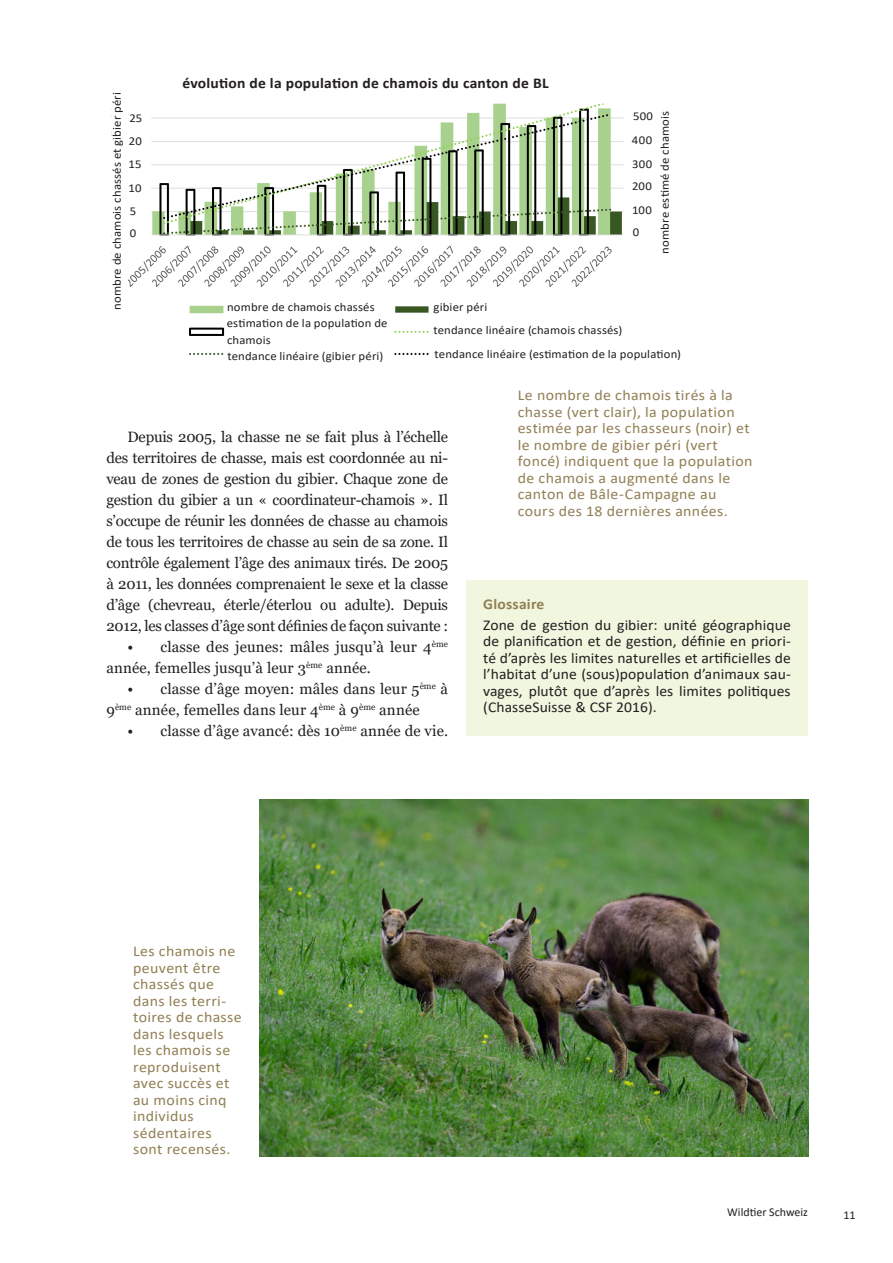
<style>
.page{position:relative;width:893px;height:1263px;background:#fff}
.page>*{position:absolute;margin:0;border:0;box-sizing:border-box;transform-origin:0 0}
.Lauftext{font:15px/21px "Georgia";letter-spacing:.01em;color:#231f20}
.Bildlegenden{font:15px/16.5px "Calibri";letter-spacing:.02em;color:#917f54;scale:1.06 1}
.Kasten_Titel{font:15px/16.5px "Calibri";letter-spacing:.005em;color:#231f20;text-align:justify;scale:1.04 1}
.Kasten_Titel-2{font:700 15px "Calibri";letter-spacing:.015em;color:#231f20;scale:1.04 1}
.Kastentext_untertitel{font:700 15px "Calibri";letter-spacing:.015em;color:#917f54;scale:1.04 1}
.Bildlegenden-2{font:12px/16.5px "Calibri";letter-spacing:.01em;color:#231f20;scale:1.06 1}
.Bildlegenden-3{font:12px "Calibri";letter-spacing:.01em;color:#231f20}
</style>
<div class="page">
<div style="left:466px;top:581px;width:342px;height:155px;background:#f1f6df"></div>
<img style="left:111px;top:103px;width:513px;height:252px">
<img style="left:259px;top:799px;width:549px;height:358px">
<div style="left:112px;top:85px;width:15px;height:225px;background:#fff"></div>
<div style="left:227px;top:302px;width:163px;height:62px;background:#fff"></div>
<div style="left:433px;top:302px;width:166px;height:62px;background:#fff"></div>
<div style="left:433px;top:325px;width:221px;height:63px;background:#fff"></div>
<div style="left:129px;top:113px;width:21px;height:19px;background:#fff"></div>
<div style="left:129px;top:136px;width:21px;height:20px;background:#fff"></div>
<div style="left:129px;top:159px;width:21px;height:20px;background:#fff"></div>
<div style="left:129px;top:183px;width:21px;height:19px;background:#fff"></div>
<div style="left:129px;top:206px;width:21px;height:20px;background:#fff"></div>
<div style="left:129px;top:228px;width:21px;height:20px;background:#fff"></div>
<p class="Bildlegenden-2" style="left:108px;top:310px;width:207px;rotate:-90deg">nombre de chamois chassés et gibier péri</p>
<p class="Bildlegenden-2" style="left:129px;top:109px;width:14px">25</p>
<p class="Bildlegenden-2" style="left:129px;top:133px;width:14px">20</p>
<p class="Bildlegenden-2" style="left:129px;top:156px;width:14px">15</p>
<p class="Bildlegenden-2" style="left:129px;top:179px;width:14px">10</p>
<p class="Bildlegenden-2" style="left:130px;top:203px;width:8px">5</p>
<p class="Bildlegenden-2" style="left:130px;top:225px;width:8px">0</p>
<p class="Kasten_Titel-2" style="left:182px;top:73px;width:354px">évolution de la population de chamois du canton de BL</p>
<p class="Bildlegenden-2" style="left:656px;top:254px;width:136px;rotate:-90deg">nombre estimé de chamois</p>
<p class="Bildlegenden-2" style="left:633px;top:108px;width:20px">500</p>
<p class="Bildlegenden-2" style="left:632px;top:131px;width:21px">400</p>
<p class="Bildlegenden-2" style="left:632px;top:155px;width:20px">300</p>
<p class="Bildlegenden-2" style="left:632px;top:178px;width:20px">200</p>
<p class="Bildlegenden-2" style="left:632px;top:201px;width:20px">100</p>
<p class="Bildlegenden-2" style="left:633px;top:223px;width:8px">0</p>
<p class="Bildlegenden-2" style="left:227px;top:298px;width:141px">nombre de chamois chassés</p>
<p class="Bildlegenden-2" style="left:227px;top:315px;width:153px">estimation de la population de chamois</p>
<p class="Bildlegenden-2" style="left:227px;top:348px;width:149px">tendance linéaire (gibier péri)</p>
<p class="Bildlegenden-2" style="left:434px;top:298px;width:52px">gibier péri</p>
<p class="Bildlegenden-2" style="left:433px;top:321px;width:179px">tendance linéaire (chamois chassés)</p>
<p class="Bildlegenden-2" style="left:435px;top:345px;width:234px">tendance linéaire (estimation de la population)</p>
<p class="Lauftext" style="left:106px;top:426px;width:343px;text-align:justify;text-indent:21px">Depuis 2005, la chasse ne se fait plus à l’échelle des territoires de chasse, mais est coordonnée au ni&shy;veau de zones de gestion du gibier. Chaque zone de gestion du gibier a un « coordinateur-chamois ». Il s’occupe de réunir les données de chasse au chamois de tous les territoires de chasse au sein de sa zone. Il contrôle également l’âge des animaux tirés. De 2005 à 2011, les données comprenaient le sexe et la classe d’âge (chevreau, éterle/éterlou ou adulte). Depuis 2012, les classes d’âge sont définies de façon suivante :</p>
<p class="Lauftext" style="left:106px;top:636px;width:343px;text-indent:21px">• classe des jeunes: mâles jusqu’à leur 4<sup>ème </sup>année, femelles jusqu’à leur 3<sup>ème</sup> année.</p>
<p class="Lauftext" style="left:106px;top:678px;width:343px;text-indent:21px">• classe d’âge moyen: mâles dans leur 5<sup>ème</sup> à<br>9<sup>ème</sup> année, femelles dans leur 4<sup>ème</sup> à 9<sup>ème</sup> année</p>
<p class="Lauftext" style="left:128px;top:720px;width:322px">• classe d’âge avancé: dès 10<sup>ème</sup> année de vie.</p>
<p class="Bildlegenden" style="left:518px;top:387px;width:223px">Le nombre de chamois tirés à la chasse (vert clair), la population estimée par les chasseurs (noir) et le nombre de gibier péri (vert foncé) indiquent que la population de chamois a augmenté dans le canton de Bâle-Campagne au cours des 18 dernières années.</p>
<p class="Kastentext_untertitel" style="left:483px;top:593px;width:60px">Glossaire</p>
<p class="Kasten_Titel" style="left:483px;top:616px;width:297px">Zone de gestion du gibier: unité géographique de planification et de gestion, définie en priori&shy;té d’après les limites naturelles et artificielles de l’habitat d’une (sous)population d’animaux sau&shy;vages, plutôt que d’après les limites politiques (ChasseSuisse &amp; CSF 2016).</p>
<p class="Bildlegenden" style="left:133px;top:943px;width:104px">Les chamois ne peuvent être chassés que dans les terri&shy;toires de chasse dans lesquels les chamois se reproduisent avec succès et au moins cinq individus sédentaires sont recensés.</p>
<p class="Bildlegenden-3" style="left:727px;top:1203px;width:82px">Wildtier Schweiz</p>
<p class="Bildlegenden-3" style="left:843px;top:1206px;width:14px">11</p>
</div>
